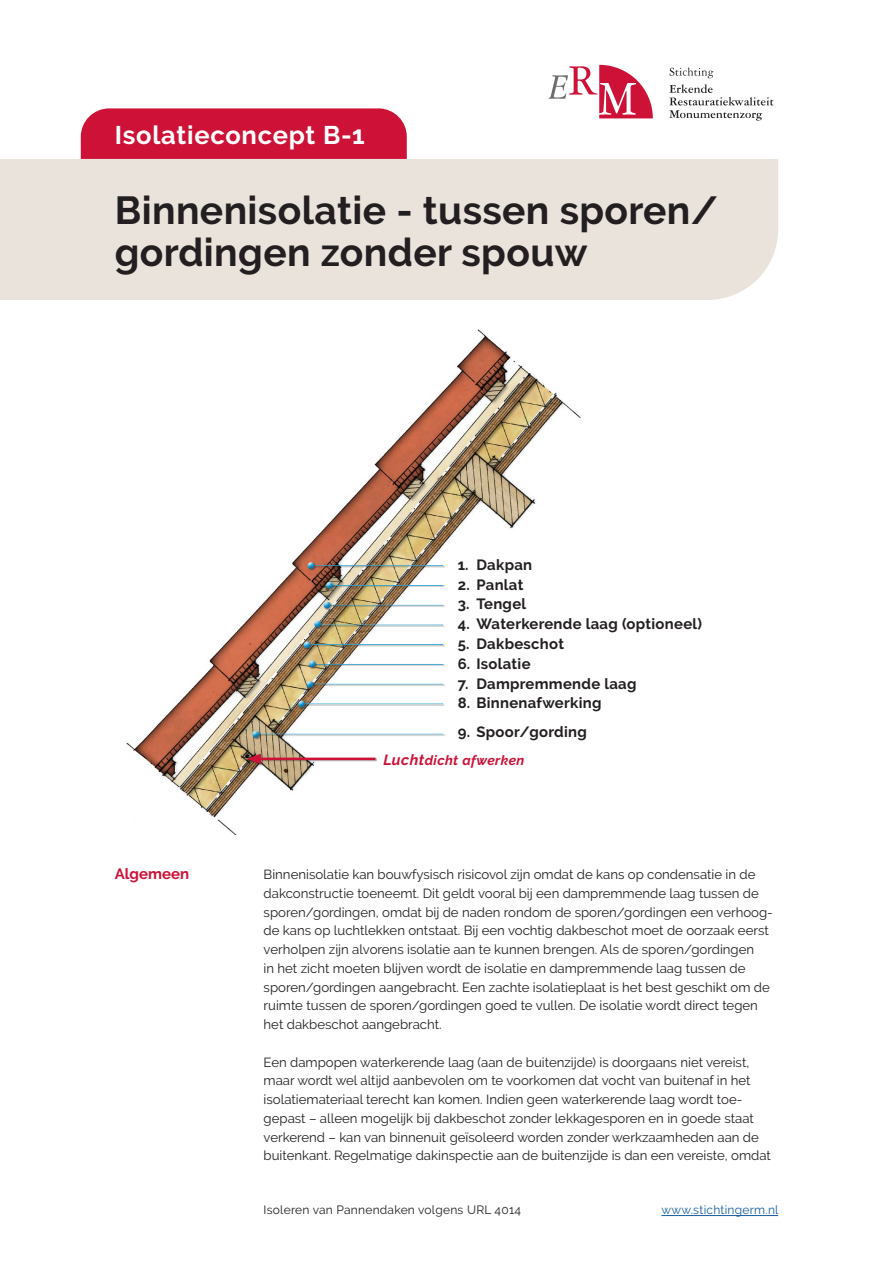
<style>
.page{position:relative;width:893px;height:1263px;background:#fff}
.page>*{position:absolute;margin:0;border:0;box-sizing:border-box;transform-origin:0 0}
.KOP_ISO{font:700 39px/42px "Raleway";letter-spacing:.01em;color:#231f20}
.t1{font:700 25.5px "Raleway";letter-spacing:.03em;color:#fff}
.PLAT{font:700 15px "Raleway";color:#cd1137}
.TEKST{font:700 14.85px "Raleway";letter-spacing:.02em;color:#231f20}
.TEKST-2{font:italic 700 13.5px "Raleway";letter-spacing:.03em;color:#cd1137}
.PLAT-2{font:13.2px/18.8px "Raleway";color:#231f20}
.t2{font:12px "Raleway";letter-spacing:.02em;color:#231f20}
.t3{font:12px "Raleway";letter-spacing:.02em;color:#175d9e}
.s1{font-size:14.85px}
</style>
<div class="page">
<div style="left:81px;top:108px;width:326px;height:51px;background:#cd1137"></div>
<div style="left:0;top:159px;width:778px;height:141px;background:#eae3dc"></div>
<img style="left:126px;top:329px;width:455px;height:505px">
<hr style="left:314px;top:566px;width:131px;height:2px;background:#231f20;opacity:.4">
<hr style="left:313px;top:563px;width:131px;height:3px;background:#231f20;opacity:.33">
<hr style="left:331px;top:585px;width:114px;height:2px;background:#231f20;opacity:.4">
<hr style="left:331px;top:583px;width:113px;height:3px;background:#231f20;opacity:.33">
<hr style="left:328px;top:605px;width:117px;height:2px;background:#231f20;opacity:.4">
<hr style="left:327px;top:603px;width:117px;height:3px;background:#231f20;opacity:.33">
<hr style="left:319px;top:625px;width:126px;height:2px;background:#231f20;opacity:.4">
<hr style="left:319px;top:623px;width:125px;height:3px;background:#231f20;opacity:.33">
<hr style="left:307px;top:645px;width:138px;height:2px;background:#231f20;opacity:.4">
<hr style="left:307px;top:642px;width:137px;height:3px;background:#231f20;opacity:.33">
<hr style="left:312px;top:664px;width:133px;height:2px;background:#231f20;opacity:.4">
<hr style="left:312px;top:662px;width:132px;height:3px;background:#231f20;opacity:.33">
<hr style="left:311px;top:684px;width:134px;height:2px;background:#231f20;opacity:.4">
<hr style="left:310px;top:682px;width:134px;height:3px;background:#231f20;opacity:.33">
<hr style="left:302px;top:704px;width:143px;height:2px;background:#cdd3d7">
<hr style="left:301px;top:701px;width:143px;height:3px;background:#231f20;opacity:.33">
<hr style="left:257px;top:734px;width:188px;height:2px;background:#231f20;opacity:.4">
<hr style="left:257px;top:732px;width:187px;height:3px;background:#231f20;opacity:.33">
<div style="left:246px;top:753px;width:131px;height:13px;background:#231f20;opacity:.4"></div>
<hr style="left:256px;top:758px;width:119px;height:2px;background:#cd1137">
<svg style="left:247px;top:754px;width:14px;height:10px"></svg>
<div style="left:307px;top:562px;width:9px;height:9px;background:#c46648"></div>
<div style="left:306px;top:559px;width:11px;height:9px;background:#cb6c49"></div>
<div style="left:306px;top:561px;width:11px;height:9px;background:#231f20;opacity:.33"></div>
<div style="left:325px;top:579px;width:10px;height:9px;background:#fff;opacity:.86"></div>
<div style="left:325px;top:581px;width:10px;height:9px;background:#231f20;opacity:.33"></div>
<div style="left:323px;top:601px;width:9px;height:9px;background:#231f20;opacity:.4"></div>
<div style="left:322px;top:599px;width:11px;height:8px;background:#fff;opacity:.86"></div>
<div style="left:322px;top:601px;width:11px;height:8px;background:#231f20;opacity:.33"></div>
<div style="left:314px;top:620px;width:9px;height:9px;background:#231f20;opacity:.4"></div>
<div style="left:313px;top:618px;width:10px;height:8px;background:#fff;opacity:.86"></div>
<div style="left:313px;top:620px;width:10px;height:8px;background:#231f20;opacity:.33"></div>
<div style="left:303px;top:641px;width:9px;height:9px;background:#231f20;opacity:.4"></div>
<div style="left:302px;top:639px;width:11px;height:8px;background:#fff;opacity:.86"></div>
<div style="left:302px;top:641px;width:11px;height:8px;background:#231f20;opacity:.33"></div>
<div style="left:309px;top:660px;width:8px;height:9px;background:#231f20;opacity:.4"></div>
<div style="left:307px;top:658px;width:11px;height:8px;background:#fff;opacity:.86"></div>
<div style="left:307px;top:660px;width:11px;height:8px;background:#231f20;opacity:.33"></div>
<div style="left:305px;top:678px;width:11px;height:9px;background:#fff;opacity:.86"></div>
<div style="left:305px;top:680px;width:11px;height:9px;background:#231f20;opacity:.33"></div>
<div style="left:298px;top:700px;width:9px;height:9px;background:#231f20;opacity:.4"></div>
<div style="left:297px;top:698px;width:10px;height:9px;background:#fff;opacity:.86"></div>
<div style="left:297px;top:700px;width:10px;height:8px;background:#231f20;opacity:.33"></div>
<div style="left:251px;top:728px;width:11px;height:9px;background:#fff;opacity:.86"></div>
<div style="left:251px;top:730px;width:11px;height:9px;background:#231f20;opacity:.33"></div>
<svg style="left:549px;top:65px;width:104px;height:53px"></svg>
<div style="left:554px;top:107px;width:42px;height:12px;background:#fff"></div>
<svg style="left:669px;top:67px;width:105px;height:54px"></svg>
<div style="left:715px;top:58px;width:85px;height:24px;background:#fff"></div>
<hr style="left:661px;top:1215px;width:117px;height:1px;background:#175d9e">
<p class="t1" style="left:115px;top:120px;width:251px">Isolatieconcept B-1</p>
<p class="KOP_ISO" style="left:115px;top:189px;width:605px">Binnenisolatie - tussen sporen/ gordingen zonder spouw</p>
<p class="PLAT" style="left:115px;top:865px;width:76px">Algemeen</p>
<p class="TEKST" style="left:458px;top:556px;width:76px">1. Dakpan</p>
<p class="TEKST" style="left:458px;top:576px;width:67px">2. Panlat</p>
<p class="TEKST" style="left:458px;top:596px;width:70px">3. Tengel</p>
<p class="TEKST" style="left:458px;top:615px;width:246px">4. Waterkerende laag (optioneel)</p>
<p class="TEKST" style="left:458px;top:635px;width:108px">5. Dakbeschot</p>
<p class="TEKST" style="left:458px;top:655px;width:74px">6. Isolatie</p>
<p class="TEKST" style="left:458px;top:675px;width:180px">7. Dampremmende laag</p>
<p class="TEKST" style="left:458px;top:695px;width:145px">8. Binnenafwerking</p>
<p class="TEKST" style="left:458px;top:723px;width:131px">9. Spoor/gording</p>
<p class="TEKST-2" style="left:383px;top:752px;width:142px"><span class="s1">Lucht</span>dicht afwerken</p>
<p class="PLAT-2" style="left:264px;top:865px;width:511px">Binnenisolatie kan bouwfysisch risicovol zijn omdat de kans op condensatie in de dakconstructie toeneemt. Dit geldt vooral bij een dampremmende laag tussen de sporen/gordingen, omdat bij de naden rondom de sporen/gordingen een verhoog&shy;de kans op luchtlekken ontstaat. Bij een vochtig dakbeschot moet de oorzaak eerst</p>
<p class="PLAT-2" style="left:264px;top:940px;width:508px">verholpen zijn alvorens isolatie aan te kunnen brengen. Als de sporen/gordingen<br>in het zicht moeten blijven wordt de isolatie en dampremmende laag tussen de sporen/gordingen aangebracht. Een zachte isolatieplaat is het best geschikt om de ruimte tussen de sporen/gordingen goed te vullen. De isolatie wordt direct tegen het dakbeschot aangebracht.</p>
<p class="PLAT-2" style="left:264px;top:1052px;width:509px">Een dampopen waterkerende laag (aan de buitenzijde) is doorgaans niet vereist, maar wordt wel altijd aanbevolen om te voorkomen dat vocht van buitenaf in het isolatiemateriaal terecht kan komen. Indien geen waterkerende laag wordt toe&shy;gepast – alleen mogelijk bij dakbeschot zonder lekkagesporen en in goede staat verkerend – kan van binnenuit geïsoleerd worden zonder werkzaamheden aan de buitenkant. Regelmatige dakinspectie aan de buitenzijde is dan een vereiste, omdat</p>
<p class="t2" style="left:264px;top:1202px;width:259px">Isoleren van Pannendaken volgens URL 4014</p>
<p class="t3" style="left:661px;top:1202px;width:119px">www.stichtingerm.nl</p>
</div>
